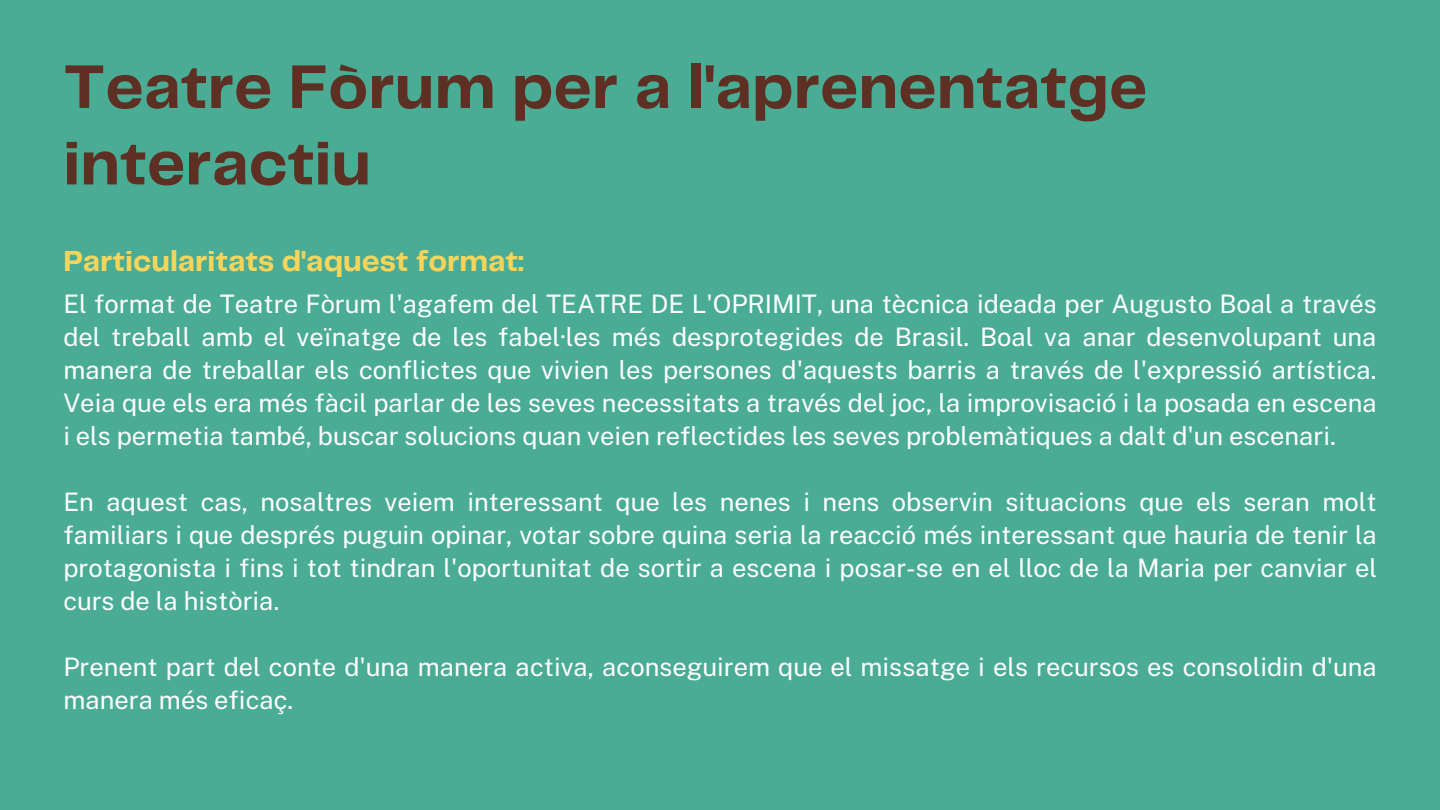
<style>
.page{position:relative;width:1440px;height:810px;background:#4aac95}
.page>*{position:absolute;margin:0;border:0;box-sizing:border-box;transform-origin:0 0}
.t1{font:700 64px/76.5px "Telegraf";color:#5e3023}
.t2{font:700 30px "Telegraf";color:#f7d55a}
.t3{font:25.5px/33px "Public Sans";color:#fff;text-align:justify}
</style>
<div class="page">
<h1 class="t1" style="left:63px;top:52px;width:1086px">Teatre Fòrum per a l'aprenentatge interactiu</h1>
<p class="t2" style="left:63px;top:248px;width:462px">Particularitats d'aquest format:</p>
<p class="t3" style="left:63px;top:288px;width:1315px">El format de Teatre Fòrum l'agafem del TEATRE DE L'OPRIMIT, una tècnica ideada per Augusto Boal a través del treball amb el veïnatge de les fabel·les més desprotegides de Brasil. Boal va anar desenvolupant una manera de treballar els conflictes que vivien les persones d'aquests barris a través de l'expressió artística.<br>Veia que els era més fàcil parlar de les seves necessitats a través del joc, la improvisació i la posada en escena i els permetia també, buscar solucions quan veien reflectides les seves problemàtiques a dalt d'un escenari.</p>
<p class="t3" style="left:63px;top:486px;width:1315px">En aquest cas, nosaltres veiem interessant que les nenes i nens observin situacions que els seran molt familiars i que després puguin opinar, votar sobre quina seria la reacció més interessant que hauria de tenir la protagonista i fins i tot tindran l'oportunitat de sortir a escena i posar-se en el lloc de la Maria per canviar el curs de la història.</p>
<p class="t3" style="left:63px;top:651px;width:1315px">Prenent part del conte d'una manera activa, aconseguirem que el missatge i els recursos es consolidin d'una manera més eficaç.</p>
</div>
